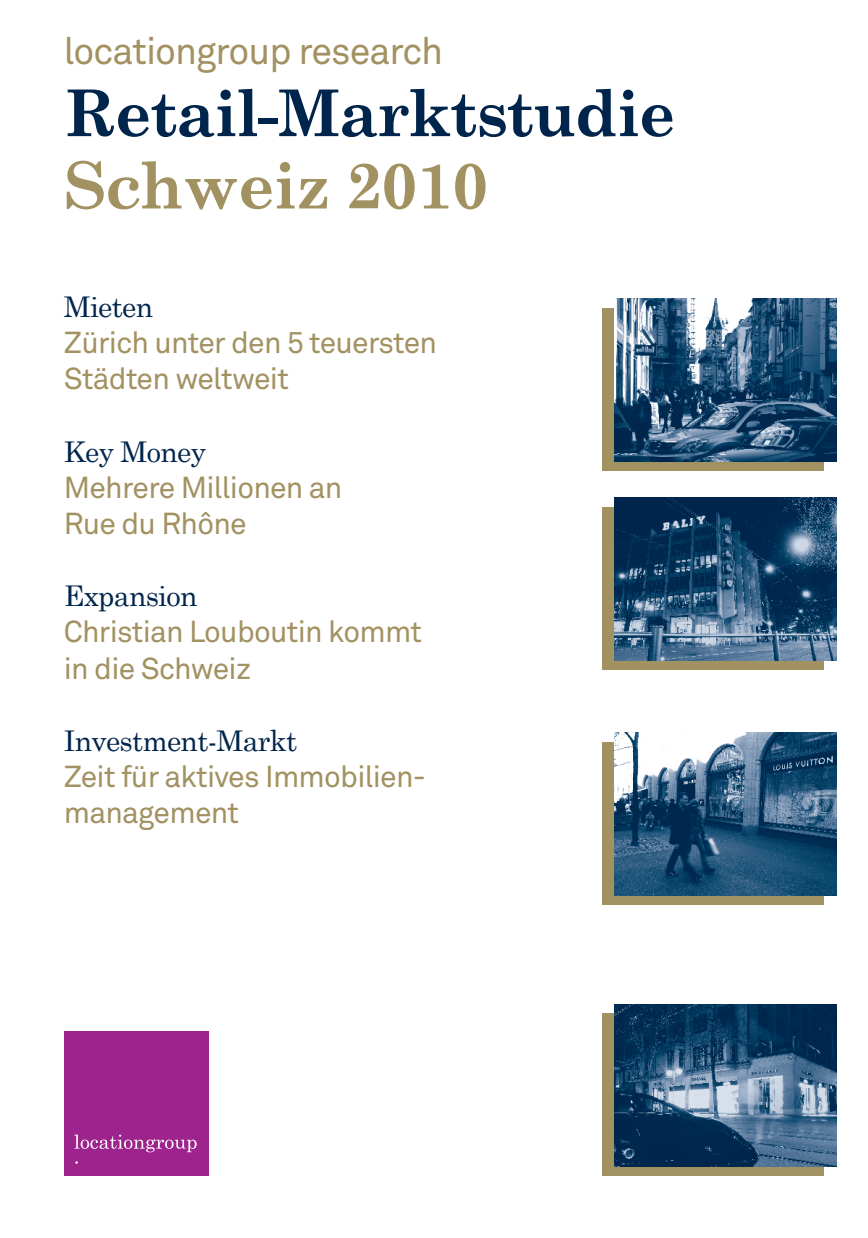
<style>
.page{position:relative;width:868px;height:1238px;background:#fff}
.page>*{position:absolute;margin:0;border:0;box-sizing:border-box;transform-origin:0 0}
.t1{font:700 64.5px "Century Schoolbook";letter-spacing:-.025em;color:#00254c}
.t2{font:700 64.5px "Century Schoolbook";letter-spacing:-.025em;color:#a29161}
.t3{font:37.5px "Akkurat";letter-spacing:-.025em;color:#a29161}
.t4{font:30px/36.2px "Akkurat";letter-spacing:-.025em;color:#a29161}
.t5{font:28.5px "Century Schoolbook";letter-spacing:-.025em;color:#00254c}
</style>
<div class="page">
<div style="left:602px;top:308px;width:221px;height:162px;background:#a29161"></div>
<div style="left:602px;top:507px;width:221px;height:162px;background:#a29161"></div>
<div style="left:602px;top:741px;width:221px;height:163px;background:#a29161"></div>
<div style="left:602px;top:1013px;width:221px;height:162px;background:#a29161"></div>
<img style="left:614px;top:299px;width:221px;height:162px">
<img style="left:614px;top:497px;width:221px;height:163px">
<img style="left:614px;top:1004px;width:221px;height:162px">
<img style="left:614px;top:732px;width:222px;height:163px">
<div style="left:64px;top:1031px;width:144px;height:144px;background:#9c248c"></div>
<svg style="left:74px;top:1134px;width:122px;height:18px"></svg>
<p class="t3" style="left:64px;top:29px;width:381px">locationgroup research</p>
<h1 class="t1" style="left:64px;top:74px;width:613px">Retail-Marktstudie</h1>
<h1 class="t2" style="left:64px;top:146px;width:426px">Schweiz 2010</h1>
<p class="t5" style="left:64px;top:289px;width:91px">Mieten</p>
<p class="t4" style="left:64px;top:325px;width:375px">Zürich unter den 5 teuersten<br>Städten weltweit</p>
<p class="t5" style="left:64px;top:433px;width:144px">Key Money</p>
<p class="t4" style="left:64px;top:470px;width:280px">Mehrere Millionen an<br>Rue du Rhône</p>
<p class="t5" style="left:64px;top:578px;width:135px">Expansion</p>
<p class="t4" style="left:64px;top:614px;width:359px">Christian Louboutin kommt in die Schweiz</p>
<p class="t5" style="left:64px;top:722px;width:235px">Investment-Markt</p>
<p class="t4" style="left:64px;top:759px;width:363px">Zeit für aktives Immobilien&shy;management</p>
</div>
